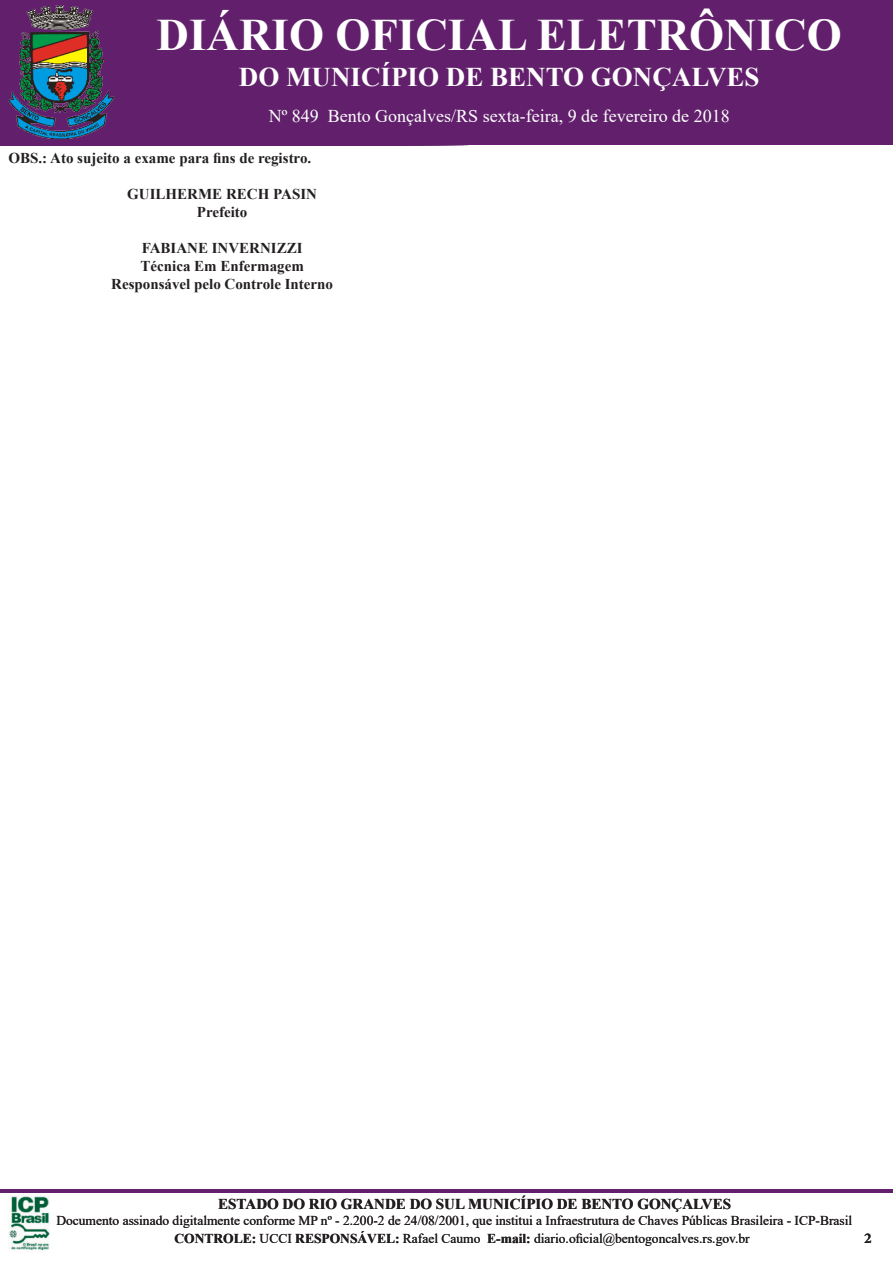
<style>
.page{position:relative;width:893px;height:1263px;background:#fff}
.page>*{position:absolute;margin:0;border:0;box-sizing:border-box;transform-origin:0 0}
.t1{font:700 45px "Times New Roman";color:#fff}
.t2{font:700 27px "Times New Roman";color:#fff}
.t3{font:18px "Times New Roman";color:#fff}
.t4{font:700 15px "Times New Roman";color:#231f20}
.t5{font:700 15px "Minion Pro";color:#231f20}
.t6{font:13.5px/18px "Times New Roman";color:#231f20}
.s1{font-weight:700}
</style>
<div class="page">
<img style="left:9px;top:1195px;width:41px;height:56px">
<svg style="left:0;top:0;width:893px;height:146px;background:#60256c"></svg>
<hr style="left:0;top:1189px;width:893px;height:3px;background:#62206c">
<h1 class="t1" style="left:157px;top:2px;width:687px">DIÁRIO OFICIAL ELETRÔNICO</h1>
<h2 class="t2" style="left:239px;top:57px;width:522px">DO MUNICÍPIO DE BENTO GONÇALVES</h2>
<h3 class="t3" style="left:269px;top:103px;width:462px">Nº 849 Bento Gonçalves/RS sexta-feira, 9 de fevereiro de 2018</h3>
<h3 class="t3" style="left:265px;top:103px;width:470px">Nº 473 Bento Gonçalves/RS Quinta-feira, 10 d Agosto de 2016</h3>
<h3 class="t3" style="left:306px;top:103px;width:10px">2</h3>
<h3 class="t3" style="left:501px;top:103px;width:15px">ar</h3>
<p class="t4" style="left:9px;top:147px;width:304px">OBS.: Ato sujeito a exame para fins de registro.</p>
<p class="t4" style="left:127px;top:183px;width:191px">GUILHERME RECH PASIN</p>
<p class="t4" style="left:197px;top:201px;width:52px">Prefeito</p>
<p class="t4" style="left:142px;top:237px;width:162px">FABIANE INVERNIZZI</p>
<p class="t4" style="left:141px;top:255px;width:165px">Técnica Em Enfermagem</p>
<p class="t4" style="left:111px;top:273px;width:223px">Responsável pelo Controle Interno</p>
<p class="t4" style="left:218px;top:1193px;width:514px">ESTADO DO RIO GRANDE DO SUL MUNICÍPIO DE BENTO GONÇALVES</p>
<p class="t6" style="left:174px;top:1211px;width:679px;text-indent:-118px">Documento assinado digitalmente conforme MP nº - 2.200-2 de 24/08/2001, que institui a Infraestrutura de Chaves Públicas Brasileira - ICP-Brasil<br><span class="s1">CONTROLE:</span> UCCI <span class="s1">RESPONSÁVEL:</span> Rafael Caumo <span class="s1">E-mail:</span> diario.oficial@bentogoncalves.rs.gov.br</p>
<p class="t5" style="left:864px;top:1227px;width:9px">2</p>
</div>
